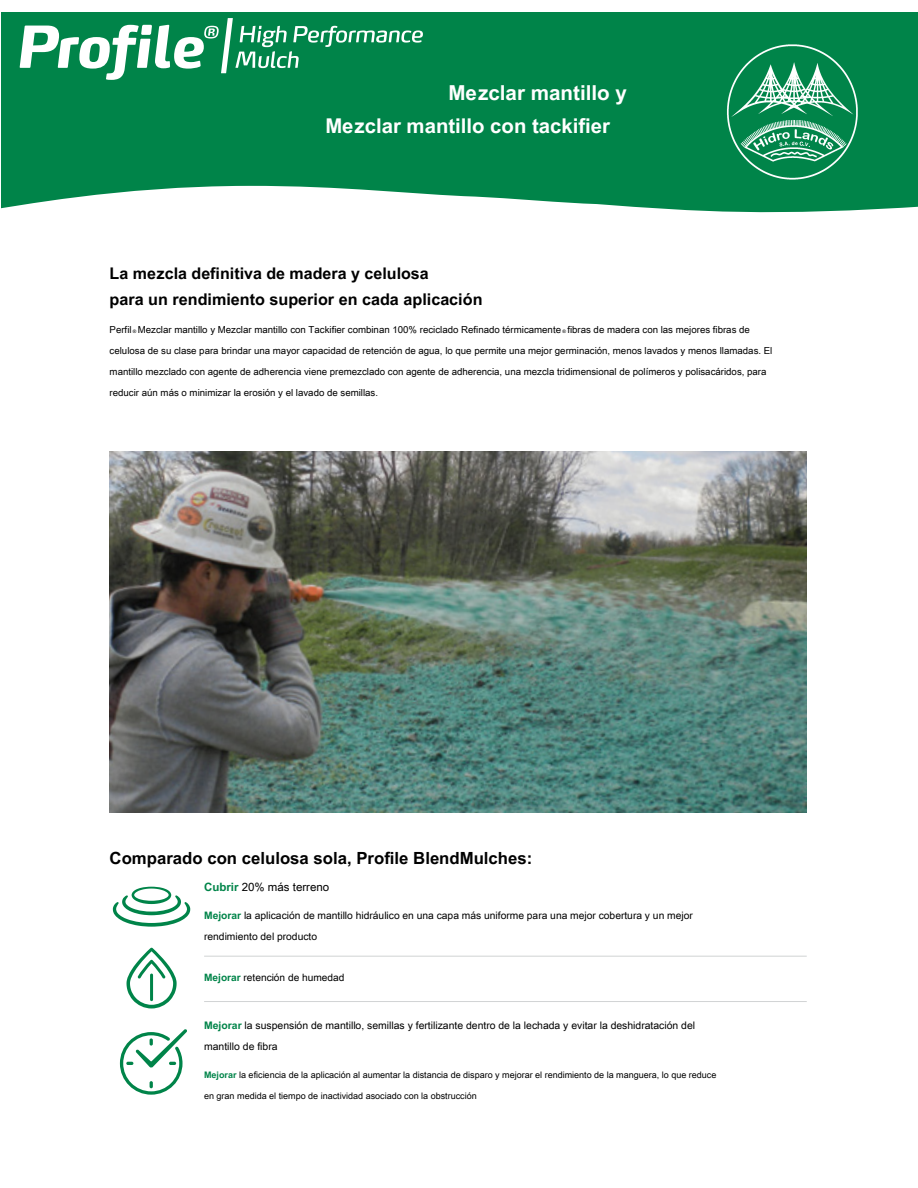
<style>
.page{position:relative;width:918px;height:1188px;background:#fff}
.page>*{position:absolute;margin:0;border:0;box-sizing:border-box;transform-origin:0 0}
.t1{font:700 20.55px "Arial Unicode MS";color:#fff}
.t2{font:700 20.4px "Arial Unicode MS";color:#fff}
.t3{font:700 16.8px "Arial Unicode MS";color:#000}
.t4{font:700 16.2px "Arial Unicode MS";color:#000}
.t5{font:700 16.05px "Arial Unicode MS";color:#000}
.t6{font:11.55px "Arial Unicode MS";color:#000}
.t7{font:10.35px/21px "Arial Unicode MS";color:#000}
.t8{font:10.2px/21px "Arial Unicode MS";color:#000}
.t9{font:9.6px/21px "Arial Unicode MS";color:#000}
.t10{font:9px "Arial Unicode MS";color:#000}
.s1{font-size:4.8px}
.s2{font-weight:700;color:#008449}
</style>
<div class="page">
<svg style="left:1px;top:12px;width:917px;height:201px;background:#1b915c"></svg>
<svg style="left:20px;top:18px;width:403px;height:62px"></svg>
<img style="left:110px;top:451px;width:697px;height:361px">
<svg style="left:120px;top:1029px;width:67px;height:66px"></svg>
<svg style="left:113px;top:887px;width:77px;height:40px"></svg>
<hr style="left:204px;top:956px;width:603px;height:1px;background:#d1d3d4">
<hr style="left:204px;top:1001px;width:603px;height:1px;background:#d1d3d4">
<svg style="left:126px;top:948px;width:51px;height:61px"></svg>
<hr style="left:150px;top:974px;width:3px;height:27px;background:#008449;border-radius:2px">
<img style="left:680px;top:18px;width:229px;height:188px">
<h1 class="t1" style="left:448px;top:78px;width:180px">Mezclar mantillo y</h1>
<h2 class="t2" style="left:325px;top:111px;width:286px">Mezclar mantillo con tackifier</h2>
<h3 class="t5" style="left:110px;top:262px;width:321px">La mezcla definitiva de madera y celulosa</h3>
<h3 class="t4" style="left:110px;top:288px;width:374px">para un rendimiento superior en cada aplicación</h3>
<p class="t9" style="left:110px;top:318px;width:664px">Perfil <span class="s1">®</span> Mezclar mantillo y Mezclar mantillo con Tackifier combinan 100% reciclado Refinado térmicamente <span class="s1">®</span> fibras de madera con las mejores fibras de celulosa de su clase para brindar una mayor capacidad de retención de agua, lo que permite una mejor germinación, menos lavados y menos llamadas. El mantillo mezclado con agente de adherencia viene premezclado con agente de adherencia, una mezcla tridimensional de polímeros y polisacáridos, para reducir aún más o minimizar la erosión y el lavado de semillas.</p>
<h3 class="t3" style="left:110px;top:846px;width:424px">Comparado con celulosa sola, Profile BlendMulches:</h3>
<p class="t6" style="left:204px;top:879px;width:127px"><span class="s2">Cubrir</span> 20% más terreno</p>
<p class="t8" style="left:204px;top:905px;width:490px"><span class="s2">Mejorar</span> la aplicación de mantillo hidráulico en una capa más uniforme para una mejor cobertura y un mejor rendimiento del producto</p>
<p class="t8" style="left:204px;top:967px;width:142px"><span class="s2">Mejorar</span> retención de humedad</p>
<p class="t7" style="left:204px;top:1015px;width:493px"><span class="s2">Mejorar</span> la suspensión de mantillo, semillas y fertilizante dentro de la lechada y evitar la deshidratación del mantillo de fibra</p>
<p class="t10" style="left:204px;top:1068px;width:514px"><span class="s2">Mejorar</span> la eficiencia de la aplicación al aumentar la distancia de disparo y mejorar el rendimiento de la manguera, lo que reduce</p>
<p class="t10" style="left:204px;top:1089px;width:274px">en gran medida el tiempo de inactividad asociado con la obstrucción</p>
</div>
